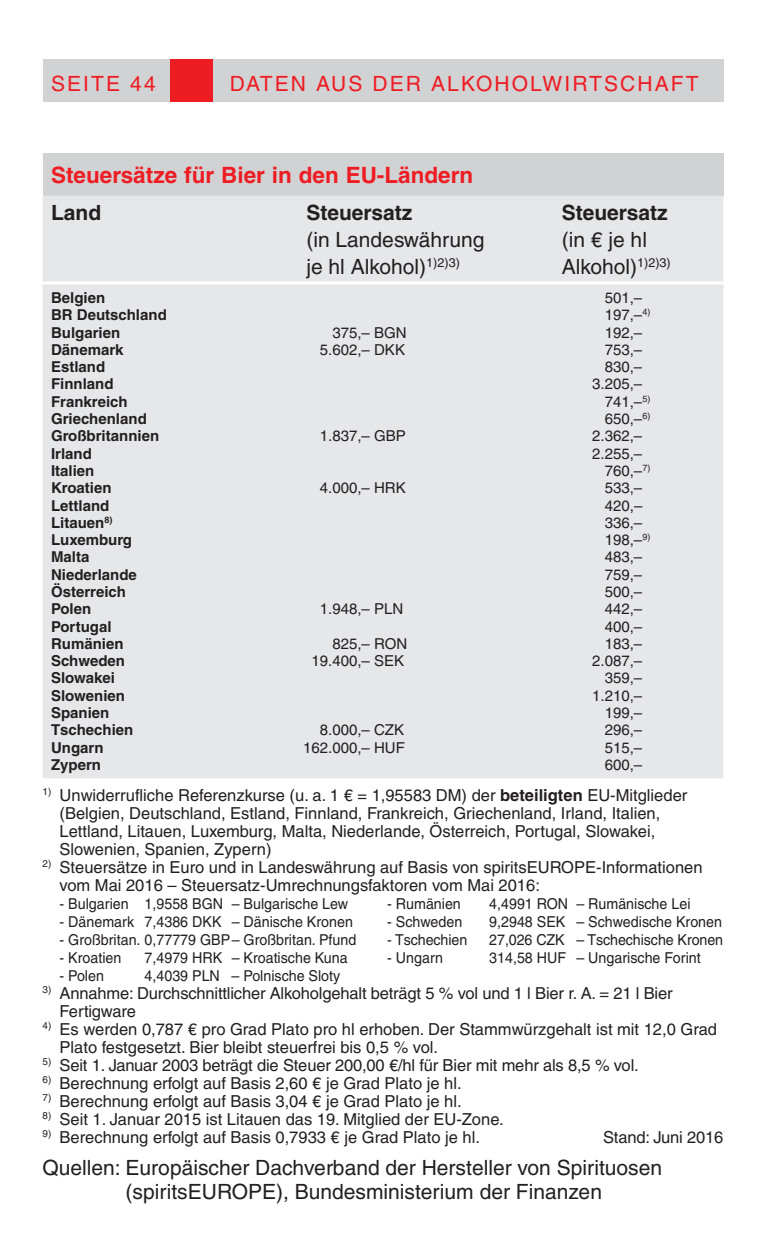
<style>
.page{position:relative;width:766px;height:1259px;background:#fff}
.page>*{position:absolute;margin:0;border:0;box-sizing:border-box;transform-origin:0 0}
.t1{font:700 22.5px "Helvetica LT";color:#ee1d23}
.t2{font:21px/24px "Helvetica LT";color:#231f20}
.t3{font:21px "Helvetica LT";letter-spacing:.1em;color:#ee1d23}
.t4{font:700 21px "Helvetica LT";color:#231f20}
.t5{font:16.5px/18px "Helvetica LT";color:#231f20}
.t6{font:15px "Helvetica LT";color:#231f20;scale:.95 1}
.t7{font:15px "Helvetica LT";color:#231f20}
.t8{font:700 15px "Helvetica LT";color:#231f20}
.s1{font-weight:700}
</style>
<div class="page">
<div style="left:43px;top:60px;width:680px;height:42px;background:#d1d2d4"></div>
<div style="left:170px;top:60px;width:43px;height:42px;background:#ee1d23"></div>
<div style="left:43px;top:153px;width:680px;height:43px;background:#d1d2d4"></div>
<div style="left:43px;top:196px;width:680px;height:582px;background:#e6e7e9"></div>
<hr style="left:43px;top:281px;width:680px;height:3px;background:#fff">
<p class="t3" style="left:51px;top:71px;width:106px">SEITE 44</p>
<p class="t3" style="left:230px;top:71px;width:470px">DATEN AUS DER ALKOHOLWIRTSCHAFT</p>
<h1 class="t1" style="left:51px;top:161px;width:423px">Steuersätze für Bier in den EU-Ländern</h1>
<p class="t4" style="left:51px;top:200px;width:52px">Land</p>
<p class="t4" style="left:306px;top:200px;width:107px">Steuersatz</p>
<p class="t4" style="left:561px;top:200px;width:107px">Steuersatz</p>
<p class="t2" style="left:306px;top:228px;width:179px">(in Landeswährung</p>
<p class="t2" style="left:561px;top:228px;width:87px">(in ¤ je hl</p>
<p class="t2" style="left:306px;top:255px;width:155px">je hl Alkohol)<sup>1)2)3)</sup></p>
<p class="t2" style="left:561px;top:255px;width:111px">Alkohol)<sup>1)2)3)</sup></p>
<p class="t8" style="left:51px;top:289px;width:56px">Belgien</p>
<p class="t7" style="left:604px;top:289px;width:39px">501,–</p>
<p class="t8" style="left:51px;top:306px;width:117px">BR Deutschland</p>
<p class="t7" style="left:604px;top:306px;width:47px">197,–<sup>4)</sup></p>
<p class="t8" style="left:51px;top:323px;width:71px">Bulgarien</p>
<p class="t7" style="left:332px;top:324px;width:76px">375,– BGN</p>
<p class="t7" style="left:604px;top:324px;width:39px">192,–</p>
<p class="t8" style="left:51px;top:340px;width:74px">Dänemark</p>
<p class="t7" style="left:320px;top:341px;width:87px">5.602,– DKK</p>
<p class="t7" style="left:604px;top:341px;width:39px">753,–</p>
<p class="t8" style="left:51px;top:358px;width:56px">Estland</p>
<p class="t7" style="left:604px;top:358px;width:39px">830,–</p>
<p class="t8" style="left:51px;top:375px;width:64px">Finnland</p>
<p class="t7" style="left:592px;top:375px;width:52px">3.205,–</p>
<p class="t8" style="left:51px;top:392px;width:78px">Frankreich</p>
<p class="t7" style="left:604px;top:393px;width:47px">741,–<sup>5)</sup></p>
<p class="t8" style="left:51px;top:409px;width:97px">Griechenland</p>
<p class="t7" style="left:604px;top:410px;width:47px">650,–<sup>6)</sup></p>
<p class="t8" style="left:51px;top:427px;width:110px">Großbritannien</p>
<p class="t7" style="left:320px;top:427px;width:87px">1.837,– GBP</p>
<p class="t7" style="left:592px;top:427px;width:52px">2.362,–</p>
<p class="t8" style="left:51px;top:444px;width:42px">Irland</p>
<p class="t7" style="left:592px;top:445px;width:52px">2.255,–</p>
<p class="t8" style="left:51px;top:461px;width:45px">Italien</p>
<p class="t7" style="left:604px;top:462px;width:47px">760,–<sup>7)</sup></p>
<p class="t8" style="left:51px;top:479px;width:62px">Kroatien</p>
<p class="t7" style="left:320px;top:479px;width:87px">4.000,– HRK</p>
<p class="t7" style="left:604px;top:479px;width:39px">533,–</p>
<p class="t8" style="left:51px;top:496px;width:60px">Lettland</p>
<p class="t7" style="left:604px;top:496px;width:39px">420,–</p>
<p class="t8" style="left:51px;top:513px;width:63px">Litauen<sup>8)</sup></p>
<p class="t7" style="left:604px;top:514px;width:39px">336,–</p>
<p class="t8" style="left:51px;top:530px;width:82px">Luxemburg</p>
<p class="t7" style="left:604px;top:531px;width:47px">198,–<sup>9)</sup></p>
<p class="t8" style="left:51px;top:548px;width:40px">Malta</p>
<p class="t7" style="left:604px;top:548px;width:39px">483,–</p>
<p class="t8" style="left:51px;top:565px;width:87px">Niederlande</p>
<p class="t7" style="left:604px;top:566px;width:39px">759,–</p>
<p class="t8" style="left:51px;top:582px;width:76px">Österreich</p>
<p class="t7" style="left:604px;top:583px;width:39px">500,–</p>
<p class="t8" style="left:51px;top:600px;width:42px">Polen</p>
<p class="t7" style="left:320px;top:600px;width:85px">1.948,– PLN</p>
<p class="t7" style="left:604px;top:600px;width:39px">442,–</p>
<p class="t8" style="left:51px;top:617px;width:62px">Portugal</p>
<p class="t7" style="left:604px;top:617px;width:39px">400,–</p>
<p class="t8" style="left:51px;top:634px;width:74px">Rumänien</p>
<p class="t7" style="left:332px;top:635px;width:76px">825,– RON</p>
<p class="t7" style="left:604px;top:635px;width:39px">183,–</p>
<p class="t8" style="left:51px;top:651px;width:76px">Schweden</p>
<p class="t7" style="left:311px;top:652px;width:94px">19.400,– SEK</p>
<p class="t7" style="left:592px;top:652px;width:52px">2.087,–</p>
<p class="t8" style="left:51px;top:669px;width:65px">Slowakei</p>
<p class="t7" style="left:604px;top:669px;width:39px">359,–</p>
<p class="t8" style="left:51px;top:686px;width:75px">Slowenien</p>
<p class="t7" style="left:592px;top:686px;width:52px">1.210,–</p>
<p class="t8" style="left:51px;top:703px;width:60px">Spanien</p>
<p class="t7" style="left:604px;top:704px;width:39px">199,–</p>
<p class="t8" style="left:51px;top:721px;width:84px">Tschechien</p>
<p class="t7" style="left:320px;top:721px;width:86px">8.000,– CZK</p>
<p class="t7" style="left:604px;top:721px;width:39px">296,–</p>
<p class="t8" style="left:51px;top:738px;width:54px">Ungarn</p>
<p class="t7" style="left:303px;top:738px;width:103px">162.000,– HUF</p>
<p class="t7" style="left:604px;top:738px;width:39px">515,–</p>
<p class="t8" style="left:51px;top:755px;width:52px">Zypern</p>
<p class="t7" style="left:604px;top:756px;width:39px">600,–</p>
<p class="t5" style="left:60px;top:786px;width:629px;text-indent:-17px"><sup>1)</sup> Unwiderrufliche Referenzkurse (u. a. 1 ¤ = 1,95583 DM) der <span class="s1">beteiligten</span> EU-Mitglieder (Belgien, Deutschland, Estland, Finnland, Frankreich, Griechenland, Irland, Italien, Lettland, Litauen, Luxemburg, Malta, Niederlande, Österreich, Portugal, Slowakei, Slowenien, Spanien, Zypern)</p>
<p class="t5" style="left:60px;top:858px;width:644px;text-indent:-17px"><sup>2)</sup> Steuersätze in Euro und in Landeswährung auf Basis von spiritsEUROPE-Informationen vom Mai 2016 – Steuersatz-Umrechnungsfaktoren vom Mai 2016:</p>
<p class="t6" style="left:60px;top:895px;width:305px">- Bulgarien 1,9558 BGN – Bulgarische Lew</p>
<p class="t6" style="left:60px;top:913px;width:310px">- Dänemark 7,4386 DKK – Dänische Kronen</p>
<p class="t6" style="left:59px;top:931px;width:314px">- Großbritan. 0,77779 GBP– Großbritan. Pfund</p>
<p class="t6" style="left:59px;top:949px;width:67px">- Kroatien</p>
<p class="t6" style="left:144px;top:949px;width:215px">7,4979 HRK – Kroatische Kuna</p>
<p class="t6" style="left:59px;top:967px;width:48px">- Polen</p>
<p class="t6" style="left:144px;top:967px;width:207px">4,4039 PLN – Polnische Sloty</p>
<p class="t6" style="left:387px;top:895px;width:79px">- Rumänien</p>
<p class="t6" style="left:489px;top:895px;width:213px">4,4991 RON – Rumänische Lei</p>
<p class="t6" style="left:387px;top:913px;width:81px">- Schweden</p>
<p class="t6" style="left:489px;top:913px;width:246px">9,2948 SEK – Schwedische Kronen</p>
<p class="t6" style="left:387px;top:931px;width:86px">- Tschechien</p>
<p class="t6" style="left:489px;top:931px;width:248px">27,026 CZK – Tschechische Kronen</p>
<p class="t6" style="left:387px;top:949px;width:60px">- Ungarn</p>
<p class="t6" style="left:489px;top:949px;width:224px">314,58 HUF – Ungarische Forint</p>
<p class="t5" style="left:60px;top:984px;width:614px;text-indent:-17px"><sup>3)</sup> Annahme: Durchschnittlicher Alkoholgehalt beträgt 5 % vol und 1 l Bier r. A. = 21 l Bier<br>Fertigware</p>
<p class="t5" style="left:60px;top:1020px;width:658px;text-indent:-17px"><sup>4)</sup> Es werden 0,787 ¤ pro Grad Plato pro hl erhoben. Der Stammwürzgehalt ist mit 12,0 Grad<br>Plato festgesetzt. Bier bleibt steuerfrei bis 0,5 % vol.</p>
<p class="t5" style="left:43px;top:1056px;width:597px"><sup>5)</sup> Seit 1. Januar 2003 beträgt die Steuer 200,00 ¤/hl für Bier mit mehr als 8,5 % vol.</p>
<p class="t5" style="left:43px;top:1074px;width:420px"><sup>6)</sup> Berechnung erfolgt auf Basis 2,60 ¤ je Grad Plato je hl.</p>
<p class="t5" style="left:43px;top:1092px;width:420px"><sup>7)</sup> Berechnung erfolgt auf Basis 3,04 ¤ je Grad Plato je hl.</p>
<p class="t5" style="left:43px;top:1110px;width:462px"><sup>8)</sup> Seit 1. Januar 2015 ist Litauen das 19. Mitglied der EU-Zone.</p>
<p class="t5" style="left:43px;top:1128px;width:439px"><sup>9)</sup> Berechnung erfolgt auf Basis 0,7933 ¤ je Grad Plato je hl.</p>
<p class="t5" style="left:603px;top:1128px;width:122px">Stand: Juni 2016</p>
<p class="t2" style="left:126px;top:1156px;width:538px;text-indent:-83px">Quellen: Europäischer Dachverband der Hersteller von Spirituosen (spiritsEUROPE), Bundesministerium der Finanzen</p>
</div>
